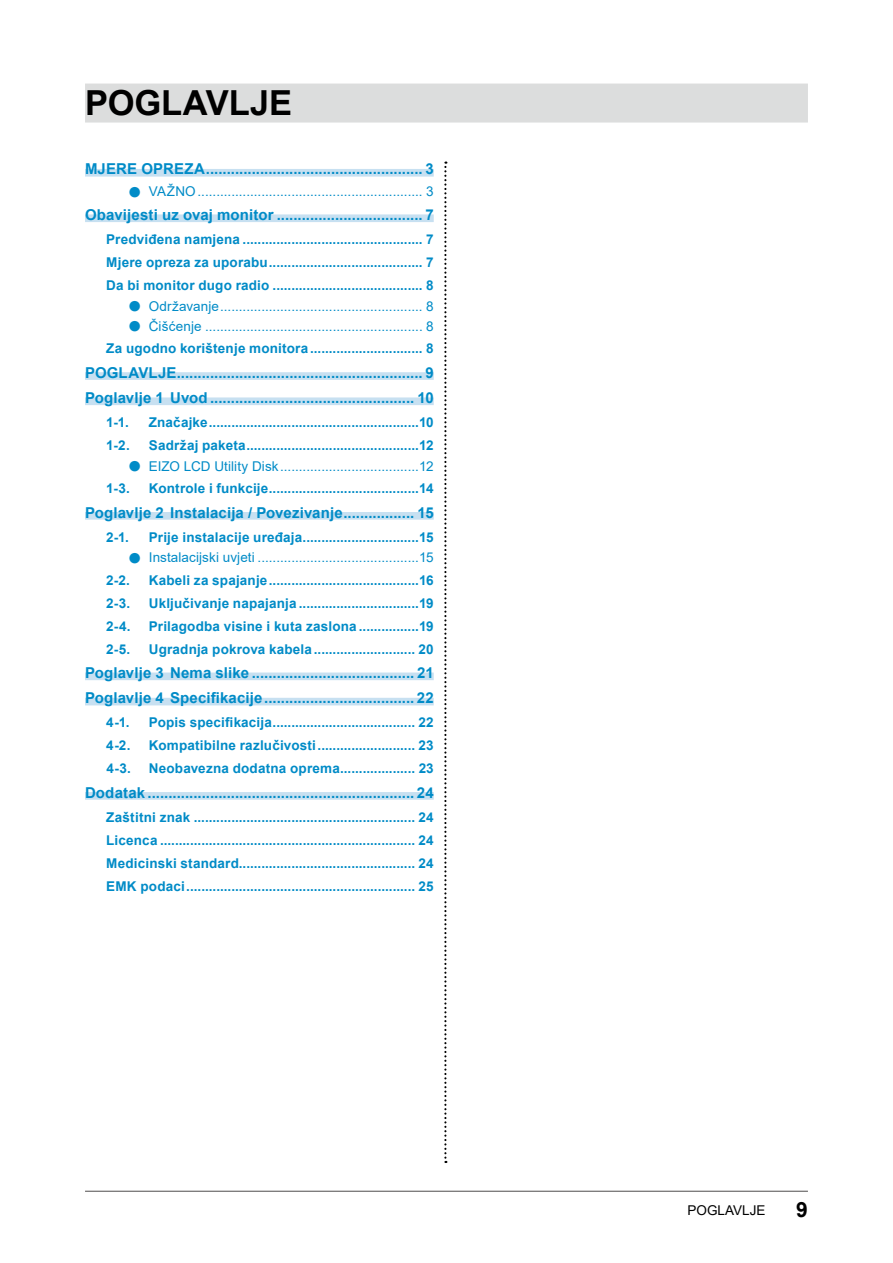
<style>
.page{position:relative;width:893px;height:1263px;background:#fff}
.page>*{position:absolute;margin:0;border:0;box-sizing:border-box;transform-origin:0 0}
.t1{font:700 34.5px "Arial";letter-spacing:-.005em;color:#000}
.t2{font:700 21px "Arial";color:#000}
.t3{font:700 15px/25.2px "Arial";letter-spacing:.01em;color:#008bc7}
.t4{font:700 13.5px/23px "Arial";letter-spacing:.015em;color:#008bc7;text-align:justify}
.t5{font:13.5px/22.4px "Arial";letter-spacing:.005em;color:#008bc7}
.t6{font:13.5px "Arial";color:#000}
.s1{font-weight:700;font-size:24.3px}
.s2{font-weight:700}
</style>
<div class="page">
<hr style="left:85px;top:1191px;width:723px;height:1px;background:#595757">
<svg style="left:444px;top:162px;width:2px;height:1001px"></svg>
<div style="left:85px;top:84px;width:723px;height:39px;background:#dcdddd"></div>
<div style="left:85px;top:169px;width:349px;height:8px;background:#c7e0f1"></div>
<div style="left:85px;top:214px;width:349px;height:8px;background:#c7e0f1"></div>
<div style="left:85px;top:372px;width:349px;height:8px;background:#c7e0f1"></div>
<div style="left:85px;top:397px;width:349px;height:8px;background:#c7e0f1"></div>
<div style="left:85px;top:512px;width:349px;height:8px;background:#c7e0f1"></div>
<div style="left:85px;top:672px;width:349px;height:8px;background:#c7e0f1"></div>
<div style="left:85px;top:698px;width:349px;height:7px;background:#c7e0f1"></div>
<div style="left:85px;top:792px;width:349px;height:8px;background:#c7e0f1"></div>
<h1 class="t1" style="left:85px;top:78px;width:209px">POGLAVLJE</h1>
<p class="t3" style="left:85px;top:157px;width:350px">MJERE OPREZA.................................................... 3</p>
<p class="t5" style="left:128px;top:180px;width:308px"><span class="s1">●</span> VAŽNO............................................................ 3</p>
<p class="t3" style="left:85px;top:202px;width:350px">Obavijesti uz ovaj monitor ................................... 7</p>
<p class="t4" style="left:106px;top:228px;width:329px">Predviđena namjena ................................................ 7<br>Mjere opreza za uporabu......................................... 7<br>Da bi monitor dugo radio ........................................ 8</p>
<p class="t5" style="left:128px;top:295px;width:308px"><span class="s1">●</span> Održavanje...................................................... 8</p>
<p class="t5" style="left:106px;top:315px;width:329px;text-align:right"><span class="s1">●</span> Čišćenje .......................................................... 8<br><span class="s2">Za ugodno korištenje monitora.............................. 8</span></p>
<p class="t3" style="left:85px;top:360px;width:350px">POGLAVLJE........................................................... 9<br>Poglavlje 1 Uvod ................................................. 10</p>
<p class="t4" style="left:106px;top:411px;width:24px">1-1.</p>
<p class="t4" style="left:149px;top:411px;width:286px">Značajke........................................................10</p>
<p class="t4" style="left:106px;top:434px;width:25px">1-2.</p>
<p class="t4" style="left:149px;top:434px;width:286px">Sadržaj paketa..............................................12</p>
<p class="t5" style="left:106px;top:455px;width:329px;text-indent:21px"><span class="s1">●</span> EIZO LCD Utility Disk.....................................12<br><span class="s2">1-3.</span></p>
<p class="t4" style="left:149px;top:477px;width:286px">Kontrole i funkcije........................................14</p>
<p class="t3" style="left:85px;top:500px;width:350px">Poglavlje 2 Instalacija / Povezivanje................. 15</p>
<p class="t4" style="left:106px;top:525px;width:24px">2-1.</p>
<p class="t4" style="left:149px;top:525px;width:286px">Prije instalacije uređaja...............................15</p>
<p class="t5" style="left:106px;top:546px;width:329px;text-indent:21px"><span class="s1">●</span> Instalacijski uvjeti ...........................................15<br><span class="s2">2-2.</span></p>
<p class="t4" style="left:149px;top:569px;width:286px">Kabeli za spajanje........................................16</p>
<p class="t4" style="left:106px;top:592px;width:25px">2-3.</p>
<p class="t4" style="left:149px;top:592px;width:286px">Uključivanje napajanja ................................19</p>
<p class="t4" style="left:106px;top:615px;width:26px">2-4.</p>
<p class="t4" style="left:149px;top:615px;width:286px">Prilagodba visine i kuta zaslona ................19</p>
<p class="t4" style="left:106px;top:638px;width:26px">2-5.</p>
<p class="t4" style="left:149px;top:638px;width:286px">Ugradnja pokrova kabela........................... 20</p>
<p class="t3" style="left:85px;top:660px;width:350px">Poglavlje 3 Nema slike ....................................... 21<br>Poglavlje 4 Specifikacije.................................... 22</p>
<p class="t4" style="left:106px;top:711px;width:25px">4-1.</p>
<p class="t4" style="left:149px;top:711px;width:286px">Popis specifikacija...................................... 22</p>
<p class="t4" style="left:106px;top:734px;width:26px">4-2.</p>
<p class="t4" style="left:149px;top:734px;width:286px">Kompatibilne razlučivosti.......................... 23</p>
<p class="t4" style="left:106px;top:757px;width:26px">4-3.</p>
<p class="t4" style="left:149px;top:757px;width:286px">Neobavezna dodatna oprema.................... 23</p>
<p class="t3" style="left:85px;top:780px;width:350px">Dodatak ................................................................ 24</p>
<p class="t4" style="left:106px;top:805px;width:329px">Zaštitni znak ........................................................... 24<br>Licenca .................................................................... 24<br>Medicinski standard............................................... 24<br>EMK podaci............................................................. 25</p>
<p class="t6" style="left:688px;top:1201px;width:79px">POGLAVLJE</p>
<h2 class="t2" style="left:796px;top:1195px;width:13px">9</h2>
</div>
